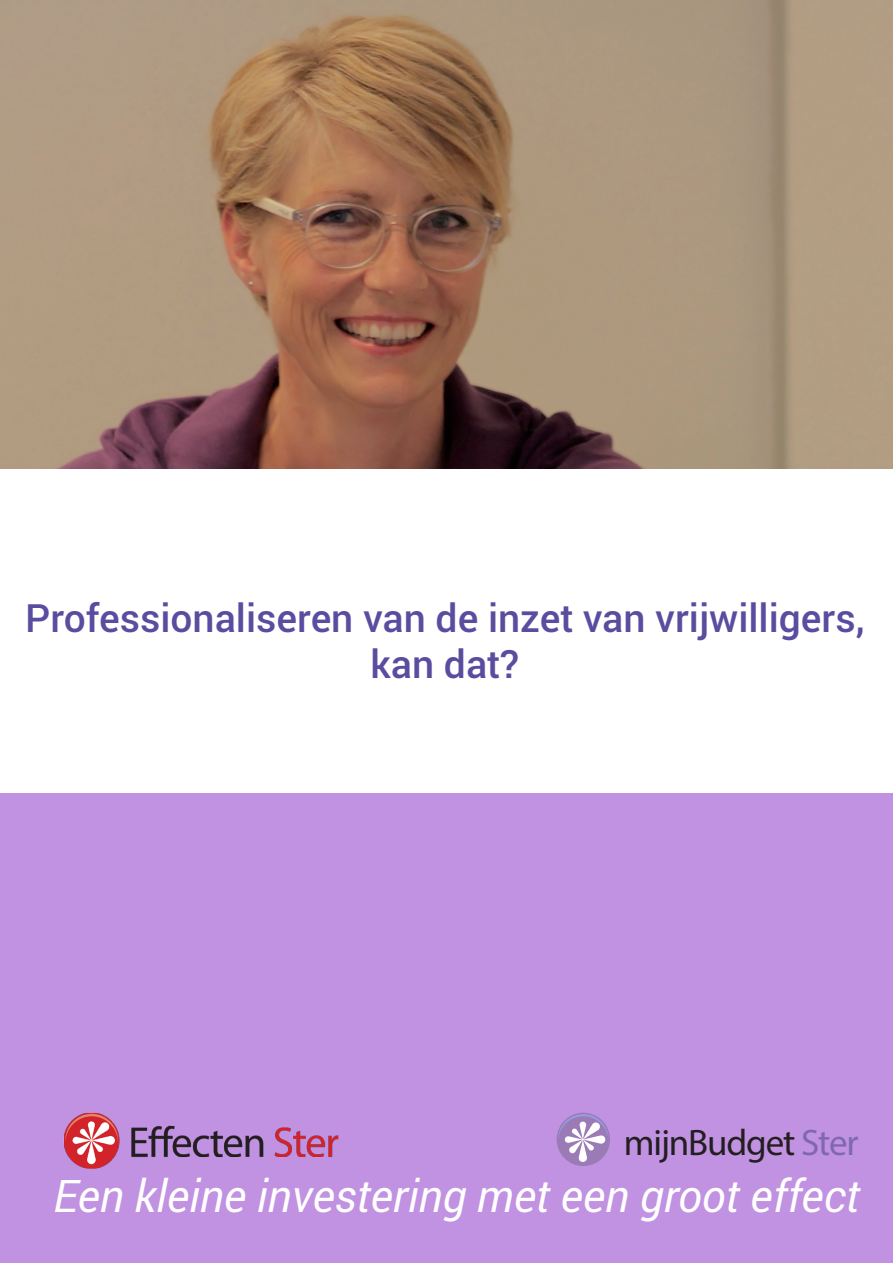
<style>
.page{position:relative;width:893px;height:1263px;background:#c191e2}
.page>*{position:absolute;margin:0;border:0;box-sizing:border-box;transform-origin:0 0}
.t1{font:italic 45px "Roboto";color:#fff}
.t2{font:500 39px "Roboto";color:#5a4c9f}
.t3{font:36.9px "Myriad Pro";letter-spacing:-.03em;color:#231f20}
.s1{color:#7f69ae}
</style>
<div class="page">
<div style="left:557px;top:1113px;width:53px;height:53px;background:#9a7bb6;border-radius:50%"></div>
<svg style="left:558px;top:1114px;width:50px;height:48px"></svg>
<img style="left:0;top:0;width:893px;height:470px">
<div style="left:0;top:470px;width:893px;height:323px;background:#fff"></div>
<img style="left:63px;top:1113px;width:276px;height:55px">
<p class="t2" style="left:25px;top:591px;width:841px">Professionaliseren van de inzet van vrijwilligers,</p>
<p class="t2" style="left:371px;top:637px;width:150px">kan dat?</p>
<p class="t3" style="left:624px;top:1119px;width:236px">mijnBudget <span class="s1">Ster</span></p>
<p class="t1" style="left:53px;top:1170px;width:808px">Een kleine investering met een groot effect</p>
</div>
